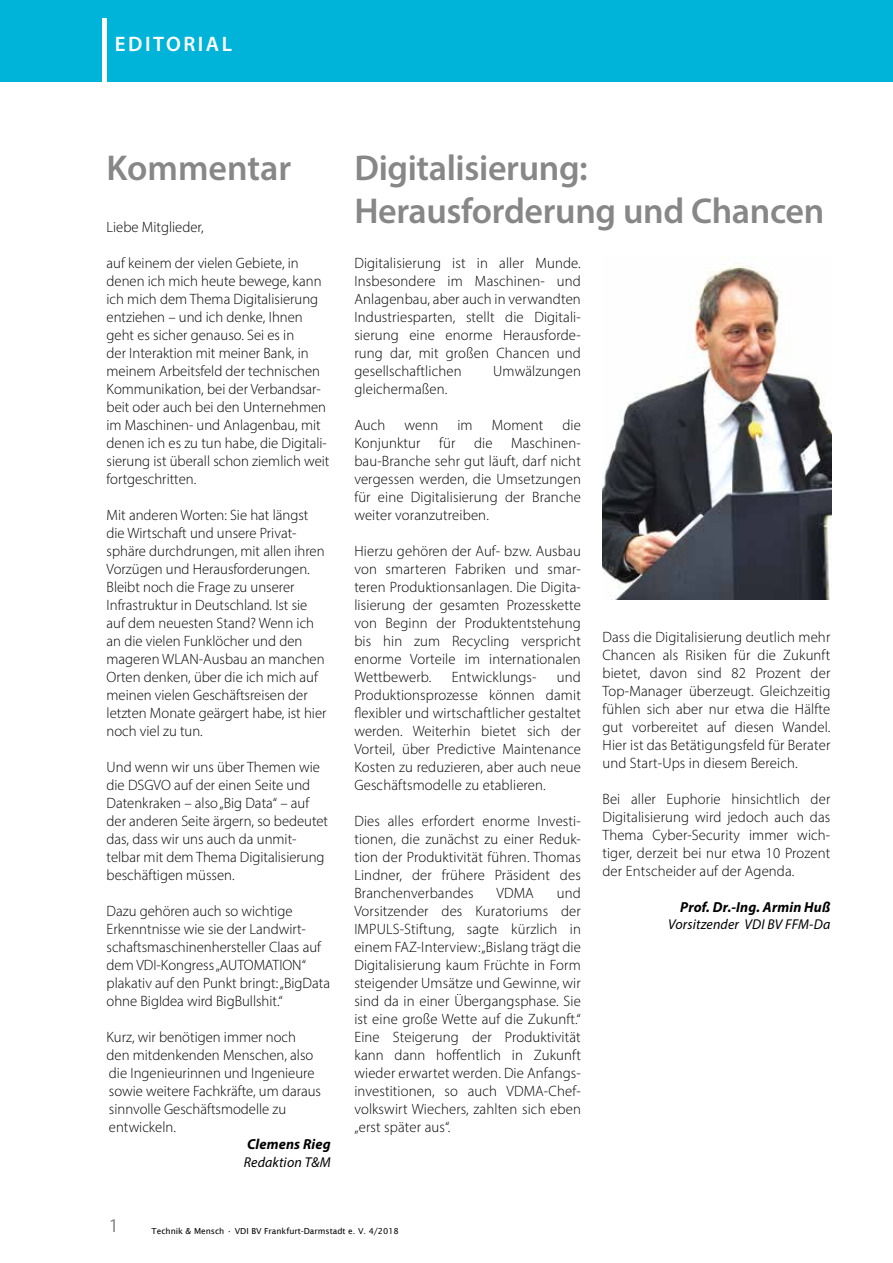
<style>
.page{position:relative;width:893px;height:1263px;background:#fff}
.page>*{position:absolute;margin:0;border:0;box-sizing:border-box;transform-origin:0 0}
.t1{font:600 36px/43.2px "Myriad Pro";letter-spacing:-.01em;color:#878787}
.t2{font:600 21px "Myriad Pro";letter-spacing:.12em;color:#fff}
.t3{font:19.5px "Myriad Pro";color:#878787}
.t4{font:300 15px/18px "Myriad Pro";color:#000;text-align:justify}
.t5{font:italic 700 14.55px "Myriad Pro";letter-spacing:.01em;color:#000}
.t6{font:italic 14.25px "Myriad Pro";letter-spacing:.01em;color:#000}
.t7{font:8.25px "Lucida Sans";color:#000}
</style>
<div class="page">
<div style="left:0;top:0;width:893px;height:82px;background:#00b3d9"></div>
<img style="left:602px;top:256px;width:229px;height:344px">
<div style="left:102px;top:18px;width:5px;height:64px;background:#fff"></div>
<h2 class="t2" style="left:115px;top:30px;width:119px">EDITORIAL</h2>
<h1 class="t1" style="left:107px;top:145px;width:186px">Kommentar</h1>
<p class="t4" style="left:107px;top:218px;width:99px">Liebe Mitglieder,</p>
<p class="t4" style="left:107px;top:254px;width:224px;text-align:left">auf keinem der vielen Gebiete, in denen ich mich heute bewege, kann ich mich dem Thema Digitalisierung entziehen – und ich denke, Ihnen geht es sicher genauso. Sei es in<br>der Interaktion mit meiner Bank, in meinem Arbeitsfeld der technischen Kommunikation, bei der Verbandsar&shy;beit oder auch bei den Unternehmen im Maschinen- und Anlagenbau, mit denen ich es zu tun habe, die Digitali&shy;sierung ist überall schon ziemlich weit fortgeschritten.</p>
<p class="t4" style="left:107px;top:506px;width:221px;text-align:left">Mit anderen Worten: Sie hat längst die Wirtschaft und unsere Privat&shy;sphäre durchdrungen, mit allen ihren Vorzügen und Herausforderungen.<br>Bleibt noch die Frage zu unserer Infrastruktur in Deutschland. Ist sie auf dem neuesten Stand? Wenn ich an die vielen Funklöcher und den mageren WLAN-Ausbau an manchen Orten denken, über die ich mich auf meinen vielen Geschäftsreisen der letzten Monate geärgert habe, ist hier noch viel zu tun.</p>
<p class="t4" style="left:107px;top:758px;width:223px;text-align:left">Und wenn wir uns über Themen wie die DSGVO auf der einen Seite und<br>Datenkraken – also „Big Data“ – auf der anderen Seite ärgern, so bedeutet das, dass wir uns auch da unmit&shy;telbar mit dem Thema Digitalisierung beschäftigen müssen.</p>
<p class="t4" style="left:107px;top:902px;width:225px;text-align:left">Dazu gehören auch so wichtige Erkenntnisse wie sie der Landwirt&shy;schaftsmaschinenhersteller Claas auf dem VDI-Kongress „AUTOMATION“ plakativ auf den Punkt bringt: „BigData ohne BigIdea wird BigBullshit.“</p>
<p class="t4" style="left:107px;top:1028px;width:216px;text-align:left">Kurz, wir benötigen immer noch den mitdenkenden Menschen, also die Ingenieurinnen und Ingenieure sowie weitere Fachkräfte, um daraus sinnvolle Geschäftsmodelle zu entwickeln.</p>
<p class="t5" style="left:247px;top:1135px;width:85px">Clemens Rieg</p>
<p class="t6" style="left:244px;top:1153px;width:88px">Redaktion T&amp;M</p>
<h1 class="t1" style="left:354px;top:145px;width:472px">Digitalisierung:<br>Herausforderung und Chancen</h1>
<p class="t4" style="left:354px;top:254px;width:228px">Digitalisierung ist in aller Munde.<br>Insbesondere im Maschinen- und Anlagenbau, aber auch in verwandten Industriesparten, stellt die Digitali&shy;sierung eine enorme Herausforde&shy;rung dar, mit großen Chancen und gesellschaftlichen</p>
<p class="t4" style="left:493px;top:362px;width:89px">Umwälzungen</p>
<p class="t4" style="left:354px;top:380px;width:95px">gleichermaßen.</p>
<p class="t4" style="left:354px;top:416px;width:33px">Auch</p>
<p class="t4" style="left:404px;top:416px;width:35px">wenn</p>
<p class="t4" style="left:457px;top:416px;width:17px">im</p>
<p class="t4" style="left:492px;top:416px;width:53px">Moment</p>
<p class="t4" style="left:354px;top:416px;width:228px;text-indent:208px">die Konjunktur für die Maschinen&shy;bau-Branche sehr gut läuft, darf nicht vergessen werden, die Umsetzungen für eine Digitalisierung der Branche weiter voranzutreiben.</p>
<p class="t4" style="left:354px;top:542px;width:228px">Hierzu gehören der Auf- bzw. Ausbau von smarteren Fabriken und smar&shy;teren Produktionsanlagen. Die Digita&shy;lisierung der gesamten Prozesskette von Beginn der Produktentstehung bis hin zum Recycling verspricht enorme Vorteile im internationalen Wettbewerb.</p>
<p class="t4" style="left:354px;top:668px;width:228px;text-indent:203px">und Produktionsprozesse können damit flexibler und wirtschaftlicher gestaltet werden. Weiterhin bietet sich der Vorteil, über Predictive Maintenance Kosten zu reduzieren, aber auch neue Geschäftsmodelle zu etablieren.</p>
<p class="t4" style="left:354px;top:812px;width:228px">Dies alles erfordert enorme Investi&shy;tionen, die zunächst zu einer Reduk&shy;tion der Produktivität führen. Thomas Lindner, der frühere Präsident des Branchenverbandes</p>
<p class="t4" style="left:452px;top:668px;width:86px">Entwicklungs-</p>
<p class="t4" style="left:354px;top:884px;width:228px;text-indent:203px">und Vorsitzender des Kuratoriums der IMPULS-Stiftung, sagte kürzlich in einem FAZ-Interview: „Bislang trägt die Digitalisierung kaum Früchte in Form steigender Umsätze und Gewinne, wir sind da in einer Übergangsphase. Sie ist eine große Wette auf die Zukunft.“ Eine Steigerung der Produktivität kann dann hoffentlich in Zukunft wieder erwartet werden. Die Anfangs&shy;investitionen, so auch VDMA-Chef&shy;volkswirt Wiechers, zahlten sich eben „erst später aus“.</p>
<p class="t4" style="left:496px;top:884px;width:39px">VDMA</p>
<p class="t4" style="left:602px;top:628px;width:229px">Dass die Digitalisierung deutlich mehr Chancen als Risiken für die Zukunft bietet, davon sind 82 Prozent der Top-Manager überzeugt. Gleichzeitig fühlen sich aber nur etwa die Hälfte gut vorbereitet auf diesen Wandel.<br>Hier ist das Betätigungsfeld für Berater und Start-Ups in diesem Bereich.</p>
<p class="t4" style="left:602px;top:790px;width:229px">Bei aller Euphorie hinsichtlich der Digitalisierung wird jedoch auch das Thema Cyber-Security immer wich&shy;tiger, derzeit bei nur etwa 10 Prozent der Entscheider auf der Agenda.</p>
<p class="t5" style="left:680px;top:897px;width:152px">Prof. Dr.-Ing. Armin Huß</p>
<p class="t6" style="left:668px;top:915px;width:164px">Vorsitzender VDI BV FFM-Da</p>
<h3 class="t3" style="left:109px;top:1213px;width:12px">1</h3>
<p class="t7" style="left:152px;top:1226px;width:74px">Technik &amp; Mensch</p>
<p class="t7" style="left:235px;top:1226px;width:166px">VDI BV Frankfurt-Darmstadt e. V. 4/2018</p>
</div>
